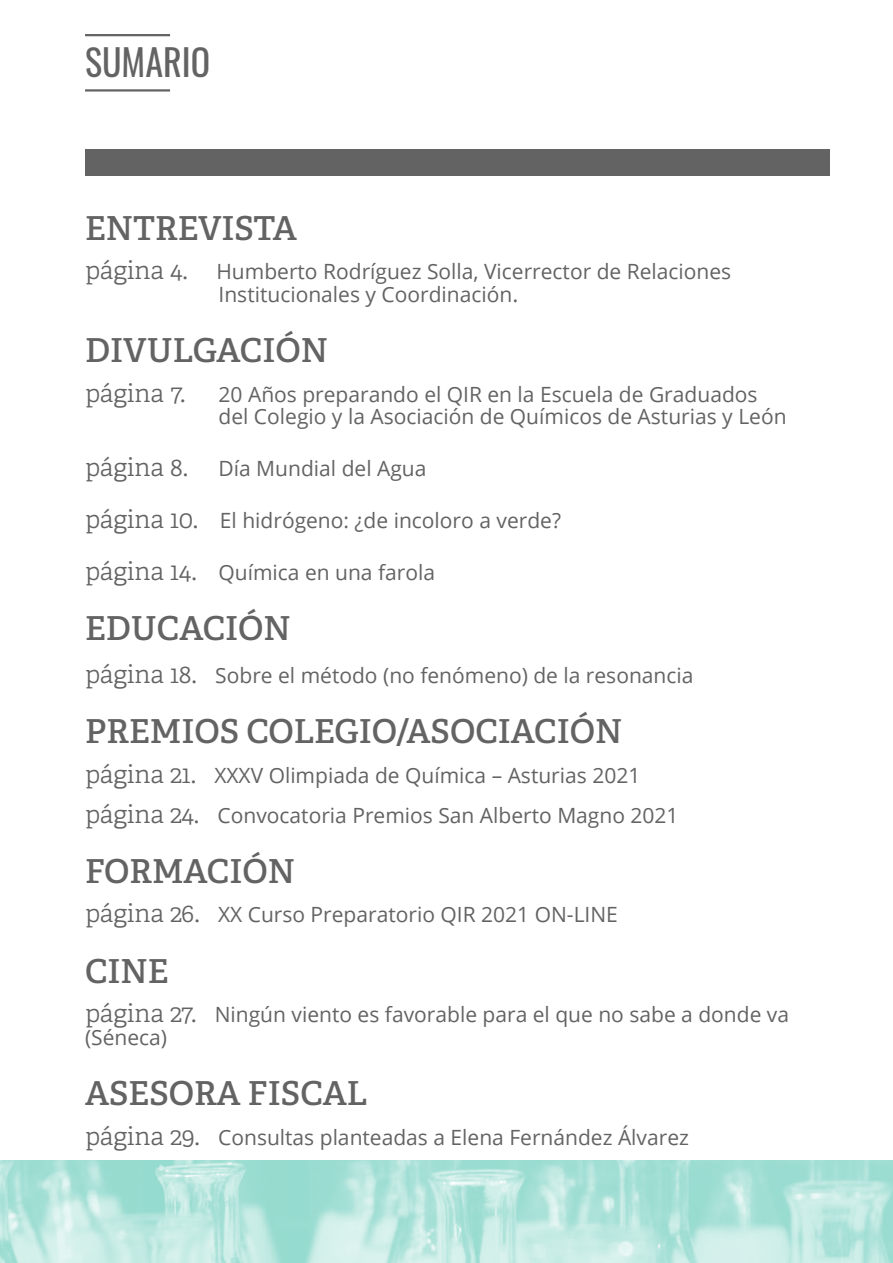
<style>
.page{position:relative;width:893px;height:1263px;background:#fff}
.page>*{position:absolute;margin:0;border:0;box-sizing:border-box;transform-origin:0 0}
.t1{font:36px "Oswald";color:#646363}
.t2{font:600 33px "Adelle";color:#646363}
.t3{font:300 25.5px "Adelle";color:#646363}
.t4{font:21px/22.5px "Open Sans";color:#646363}
.s1{font-size:22.5px}
.s2{font-family:"Adelle";font-weight:300;font-size:25.5px}
</style>
<div class="page">
<img style="left:0;top:1161px;width:893px;height:102px">
<hr style="left:85px;top:34px;width:85px;height:2px;background:#646363">
<hr style="left:85px;top:89px;width:85px;height:3px;background:#646363">
<div style="left:85px;top:149px;width:744px;height:27px;background:#646363"></div>
<h1 class="t1" style="left:85px;top:30px;width:127px">SUMARIO</h1>
<h2 class="t2" style="left:85px;top:208px;width:213px">ENTREVISTA</h2>
<p class="t3" style="left:85px;top:255px;width:104px">página 4.</p>
<p class="t4" style="left:216px;top:260px;width:516px">Humberto Rodríguez Solla, Vicerrector de Relaciones<br>Institucionales y Coordinación<span class="s1">.</span></p>
<h2 class="t2" style="left:85px;top:330px;width:245px">DIVULGACIÓN</h2>
<p class="t4" style="left:219px;top:382px;width:569px;text-indent:-134px"><span class="s2">página 7.</span> 20 Años preparando el QIR en la Escuela de Graduados del Colegio y la Asociación de Químicos de Asturias y León</p>
<p class="t3" style="left:85px;top:451px;width:104px">página 8.</p>
<p class="t4" style="left:219px;top:457px;width:209px">Día Mundial del Agua</p>
<p class="t4" style="left:85px;top:508px;width:477px"><span class="s2">página 10.</span> El hidrógeno: ¿de incoloro a verde?</p>
<p class="t4" style="left:85px;top:560px;width:352px"><span class="s2">página 14.</span> Química en una farola</p>
<h2 class="t2" style="left:85px;top:608px;width:207px">EDUCACIÓN</h2>
<p class="t4" style="left:85px;top:664px;width:610px"><span class="s2">página 18.</span> Sobre el método (no fenómeno) de la resonancia</p>
<h2 class="t2" style="left:85px;top:711px;width:539px">PREMIOS COLEGIO/ASOCIACIÓN</h2>
<p class="t4" style="left:85px;top:755px;width:595px;line-height:39.6px"><span class="s2">página 21.</span> XXXV Olimpiada de Química – Asturias 2021 <span class="s2">página 24.</span> Convocatoria Premios San Alberto Magno 2021</p>
<h2 class="t2" style="left:85px;top:850px;width:212px">FORMACIÓN</h2>
<p class="t4" style="left:85px;top:903px;width:534px"><span class="s2">página 26.</span> XX Curso Preparatorio QIR 2021 ON-LINE</p>
<h2 class="t2" style="left:85px;top:950px;width:85px">CINE</h2>
<p class="t4" style="left:85px;top:1003px;width:706px"><span class="s2">página 27.</span> Ningún viento es favorable para el que no sabe a donde va (Séneca)</p>
<h2 class="t2" style="left:85px;top:1073px;width:284px">ASESORA FISCAL</h2>
<p class="t4" style="left:85px;top:1125px;width:605px"><span class="s2">página 29.</span> Consultas planteadas a Elena Fernández Álvarez</p>
</div>
